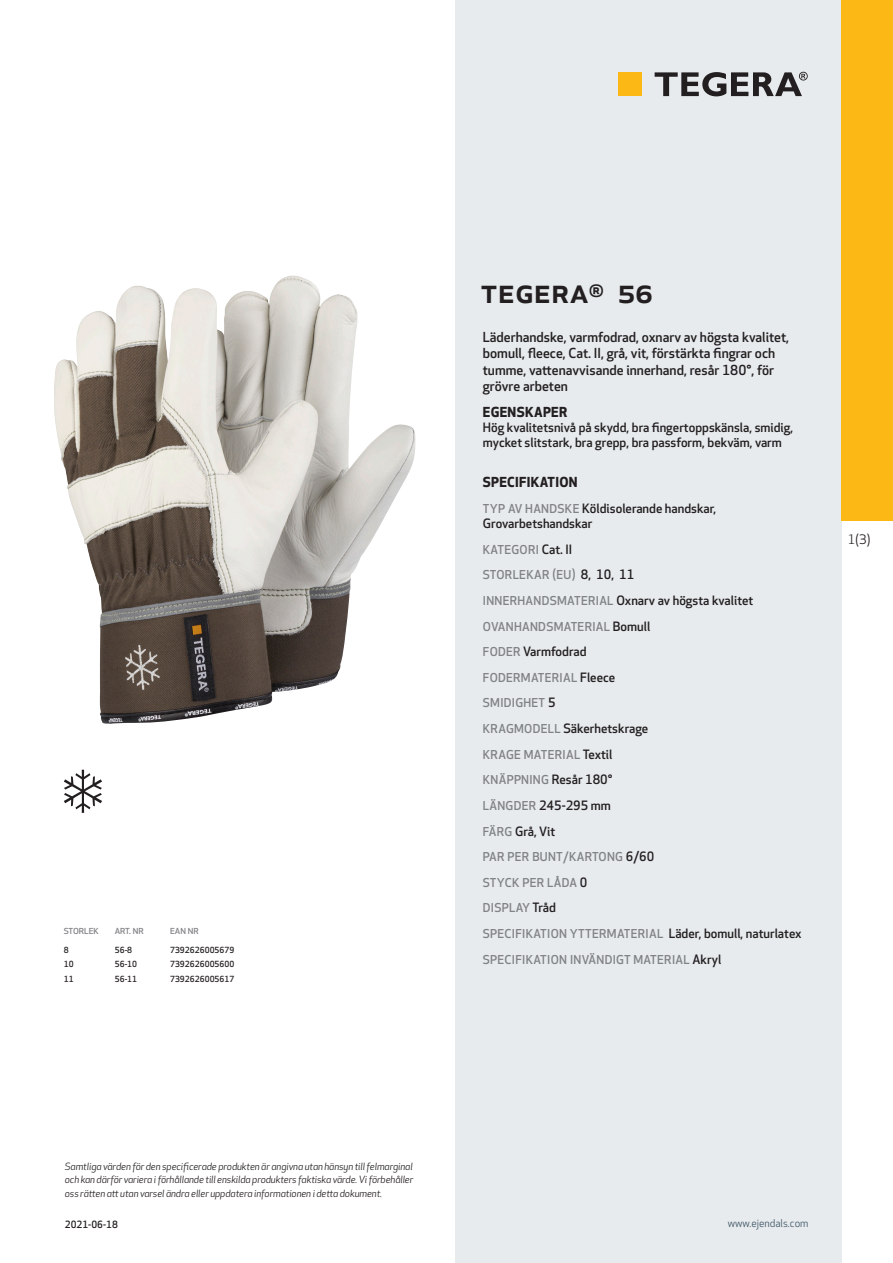
<style>
.page{position:relative;width:893px;height:1263px;background:#fff}
.page>*{position:absolute;margin:0;border:0;box-sizing:border-box;transform-origin:0 0}
.prodname{font:500 34.5px "Apex New";color:#231f20}
.Funktion_body{font:500 13.5px/16.5px "Apex New";color:#231f20}
.Funktion_body-2{font:700 13.5px "Apex New";letter-spacing:.025em;color:#231f20}
.t1{font:12.75px "Apex New";color:#231f20}
.Funktion_body-3{font:500 12.6px/15px "Apex New";color:#231f20}
.Funktion_body-4{font:500 12px "Apex New";letter-spacing:.025em;color:#808285}
.t2{font:10.5px "Apex New";color:#405968}
.t3{font:italic 9.75px/13.5px "Apex New";letter-spacing:-.01em;color:#231f20;text-align:justify}
.t4{font:500 9.75px "Apex New";color:#231f20}
.ArticleTable_body{font:500 8.25px "Apex New";color:#231f20}
.ArticeTable_header{font:500 8.1px "Apex New";color:#808285;scale:1.06 1}
.s1{font-size:12px;color:#808285}
.s2{font-size:12.6px;color:#231f20}
</style>
<div class="page">
<div style="left:455px;top:0;width:387px;height:1263px;background:#e8ebee"></div>
<div style="left:842px;top:0;width:51px;height:520px;background:#fcb814"></div>
<img style="left:54px;top:276px;width:362px;height:448px">
<div style="left:618px;top:72px;width:24px;height:24px;background:#fcb814"></div>
<svg style="left:655px;top:72px;width:153px;height:24px"></svg>
<svg style="left:64px;top:770px;width:38px;height:43px"></svg>
<p class="ArticeTable_header" style="left:64px;top:925px;width:35px">STORLEK</p>
<p class="ArticeTable_header" style="left:115px;top:925px;width:29px">ART. NR</p>
<p class="ArticeTable_header" style="left:170px;top:925px;width:28px">EAN NR</p>
<p class="ArticleTable_body" style="left:64px;top:944px;width:6px">8</p>
<p class="ArticleTable_body" style="left:115px;top:944px;width:19px">56-8</p>
<p class="ArticleTable_body" style="left:170px;top:944px;width:66px">7392626005679</p>
<p class="ArticleTable_body" style="left:64px;top:959px;width:11px">10</p>
<p class="ArticleTable_body" style="left:115px;top:959px;width:24px">56-10</p>
<p class="ArticleTable_body" style="left:170px;top:959px;width:66px">7392626005600</p>
<p class="ArticleTable_body" style="left:64px;top:973px;width:11px">11</p>
<p class="ArticleTable_body" style="left:115px;top:973px;width:24px">56-11</p>
<p class="ArticleTable_body" style="left:170px;top:973px;width:66px">7392626005617</p>
<p class="prodname" style="left:480px;top:267px;width:174px">TEGERA<sup>®</sup> 56</p>
<p class="Funktion_body" style="left:483px;top:328px;width:308px">Läderhandske, varmfodrad, oxnarv av högsta kvalitet, bomull, fleece, Cat. II, grå, vit, förstärkta fingrar och tumme, vattenavvisande innerhand, resår 180°, för grövre arbeten</p>
<p class="Funktion_body-2" style="left:483px;top:402px;width:86px">EGENSKAPER</p>
<p class="Funktion_body-3" style="left:483px;top:419px;width:312px">Hög kvalitetsnivå på skydd, bra fingertoppskänsla, smidig, mycket slitstark, bra grepp, bra passform, bekväm, varm</p>
<p class="Funktion_body-2" style="left:483px;top:473px;width:96px">SPECIFIKATION</p>
<p class="Funktion_body-3" style="left:483px;top:501px;width:235px"><span class="s1">TYP AV HANDSKE</span> Köldisolerande handskar,<br>Grovarbetshandskar</p>
<p class="Funktion_body-4" style="left:483px;top:541px;width:91px">KATEGORI <span class="s2">Cat. II</span></p>
<p class="Funktion_body-4" style="left:483px;top:567px;width:153px">STORLEKAR (EU) <span class="s2">8, 10, 11</span></p>
<p class="Funktion_body-3" style="left:483px;top:592px;width:272px"><span class="s1">INNERHANDSMATERIAL</span> Oxnarv av högsta kvalitet</p>
<p class="Funktion_body-4" style="left:483px;top:618px;width:169px">OVANHANDSMATERIAL <span class="s2">Bomull</span></p>
<p class="Funktion_body-3" style="left:483px;top:644px;width:105px"><span class="s1">FODER</span> Varmfodrad</p>
<p class="Funktion_body-4" style="left:483px;top:669px;width:134px">FODERMATERIAL <span class="s2">Fleece</span></p>
<p class="Funktion_body-4" style="left:483px;top:695px;width:74px">SMIDIGHET <span class="s2">5</span></p>
<p class="Funktion_body-3" style="left:483px;top:721px;width:167px"><span class="s1">KRAGMODELL</span> Säkerhetskrage</p>
<p class="Funktion_body-4" style="left:483px;top:746px;width:131px">KRAGE MATERIAL <span class="s2">Textil</span></p>
<p class="Funktion_body-4" style="left:483px;top:772px;width:131px">KNÄPPNING <span class="s2">Resår 180°</span></p>
<p class="Funktion_body-3" style="left:483px;top:798px;width:130px"><span class="s1">LÄNGDER</span> 245-295 mm</p>
<p class="Funktion_body-3" style="left:483px;top:823px;width:74px"><span class="s1">FÄRG</span> Grå, Vit</p>
<p class="Funktion_body-4" style="left:483px;top:849px;width:173px">PAR PER BUNT/KARTONG <span class="s2">6/60</span></p>
<p class="Funktion_body-4" style="left:483px;top:874px;width:106px">STYCK PER LÅDA <span class="s2">0</span></p>
<p class="Funktion_body-4" style="left:483px;top:900px;width:75px">DISPLAY <span class="s2">Tråd</span></p>
<p class="Funktion_body-4" style="left:483px;top:926px;width:320px">SPECIFIKATION YTTERMATERIAL <span class="s2">Läder, bomull, naturlatex</span></p>
<p class="Funktion_body-4" style="left:483px;top:951px;width:240px">SPECIFIKATION INVÄNDIGT MATERIAL <span class="s2">Akryl</span></p>
<p class="t1" style="left:848px;top:531px;width:24px">1(3)</p>
<p class="t3" style="left:65px;top:1159px;width:350px">Samtliga värden för den specificerade produkten är angivna utan hänsyn till felmarginal och kan därför variera i förhållande till enskilda produkters faktiska värde. Vi förbehåller oss rätten att utan varsel ändra eller uppdatera informationen i detta dokument.</p>
<p class="t4" style="left:65px;top:1218px;width:54px">2021-06-18</p>
<p class="t2" style="left:728px;top:1217px;width:82px">www.ejendals.com</p>
</div>
